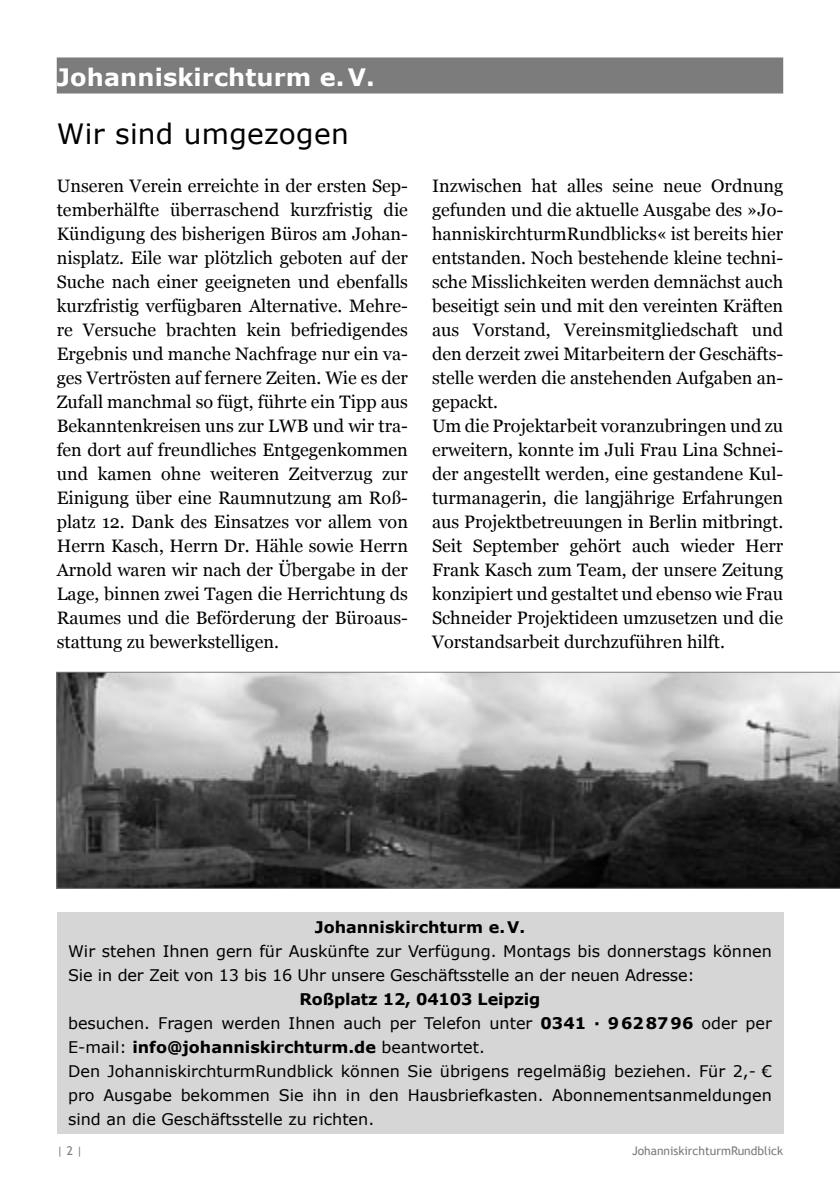
<style>
.page{position:relative;width:840px;height:1191px;background:#fff}
.page>*{position:absolute;margin:0;border:0;box-sizing:border-box;transform-origin:0 0}
.Artikel_Ueb{font:28px "Verdana";letter-spacing:.01em;color:#000}
.Titel_oben_l{font:700 24px "Verdana";letter-spacing:.005em;color:#fff}
.Fließ{font:18px/24px "Georgia";color:#000;text-align:justify}
.t1{font:16px/24px "Verdana";color:#000}
.t2{font:700 16px "Verdana";letter-spacing:-.01em;color:#000}
.Fußnoten{font:12px "Trebuchet MS";color:#7c7c7c}
.s1{font-weight:700}
</style>
<div class="page">
<div style="left:57px;top:57px;width:725px;height:36px;background:#7c7c7c"></div>
<div style="left:57px;top:912px;width:725px;height:222px;background:#d6d6d6"></div>
<svg style="left:56px;top:671px;width:783px;height:217px;background:#767676"></svg>
<p class="Titel_oben_l" style="left:57px;top:61px;width:319px">Johanniskirchturm e. V.</p>
<p class="Artikel_Ueb" style="left:57px;top:116px;width:293px">Wir sind umgezogen</p>
<p class="Fließ" style="left:57px;top:174px;width:352px">Unseren Verein erreichte in der ersten Sep&shy;temberhälfte überraschend kurzfristig die Kündigung des bisherigen Büros am Johan&shy;nisplatz. Eile war plötzlich geboten auf der Suche nach einer geeigneten und ebenfalls kurzfristig verfügbaren Alternative. Mehre&shy;re Versuche brachten kein befriedigendes Ergebnis und manche Nachfrage nur ein va&shy;ges Vertrösten auf fernere Zeiten. Wie es der Zufall manchmal so fügt, führte ein Tipp aus Bekanntenkreisen uns zur LWB und wir tra&shy;fen dort auf freundliches Entgegenkommen und kamen ohne weiteren Zeitverzug zur Einigung über eine Raumnutzung am Roß&shy;platz 12. Dank des Einsatzes vor allem von Herrn Kasch, Herrn Dr. Hähle sowie Herrn Arnold waren wir nach der Übergabe in der Lage, binnen zwei Tagen die Herrichtung ds Raumes und die Beförderung der Büroaus&shy;stattung zu bewerkstelligen.</p>
<p class="Fließ" style="left:432px;top:174px;width:352px">Inzwischen hat alles seine neue Ordnung gefunden und die aktuelle Ausgabe des »Jo&shy;hanniskirchturmRundblicks« ist bereits hier entstanden. Noch bestehende kleine techni&shy;sche Misslichkeiten werden demnächst auch beseitigt sein und mit den vereinten Kräften aus Vorstand, Vereinsmitgliedschaft und den derzeit zwei Mitarbeitern der Geschäfts&shy;stelle werden die anstehenden Aufgaben an&shy;gepackt.</p>
<p class="Fließ" style="left:432px;top:414px;width:352px">Um die Projektarbeit voranzubringen und zu erweitern, konnte im Juli Frau Lina Schnei&shy;der angestellt werden, eine gestandene Kul&shy;turmanagerin, die langjährige Erfahrungen aus Projektbetreuungen in Berlin mitbringt.<br>Seit September gehört auch wieder Herr Frank Kasch zum Team, der unsere Zeitung konzipiert und gestaltet und ebenso wie Frau Schneider Projektideen umzusetzen und die Vorstandsarbeit durchzuführen hilft.</p>
<p class="t2" style="left:314px;top:917px;width:212px">Johanniskirchturm e. V.</p>
<p class="t1" style="left:68px;top:938px;width:705px">Wir stehen Ihnen gern für Auskünfte zur Verfügung. Montags bis donnerstags können<br>Sie in der Zeit von 13 bis 16 Uhr unsere Geschäftsstelle an der neuen Adresse:</p>
<p class="t2" style="left:299px;top:989px;width:242px">Roßplatz 12, 04103 Leipzig</p>
<p class="t1" style="left:68px;top:1010px;width:704px">besuchen. Fragen werden Ihnen auch per Telefon unter <span class="s1">0341 ∙ 9 62 87 96</span> oder per<br>E-mail: <span class="s1">info@johanniskirchturm.de</span> beantwortet.</p>
<p class="t1" style="left:68px;top:1058px;width:705px;text-align:justify">Den JohanniskirchturmRundblick können Sie übrigens regelmäßig beziehen. Für 2,- € pro Ausgabe bekommen Sie ihn in den Hausbriefkasten. Abonnementsanmeldungen sind an die Geschäftsstelle zu richten.</p>
<p class="Fußnoten" style="left:57px;top:1143px;width:28px">| 2 |</p>
<p class="Fußnoten" style="left:631px;top:1143px;width:153px">JohanniskirchturmRundblick</p>
</div>
